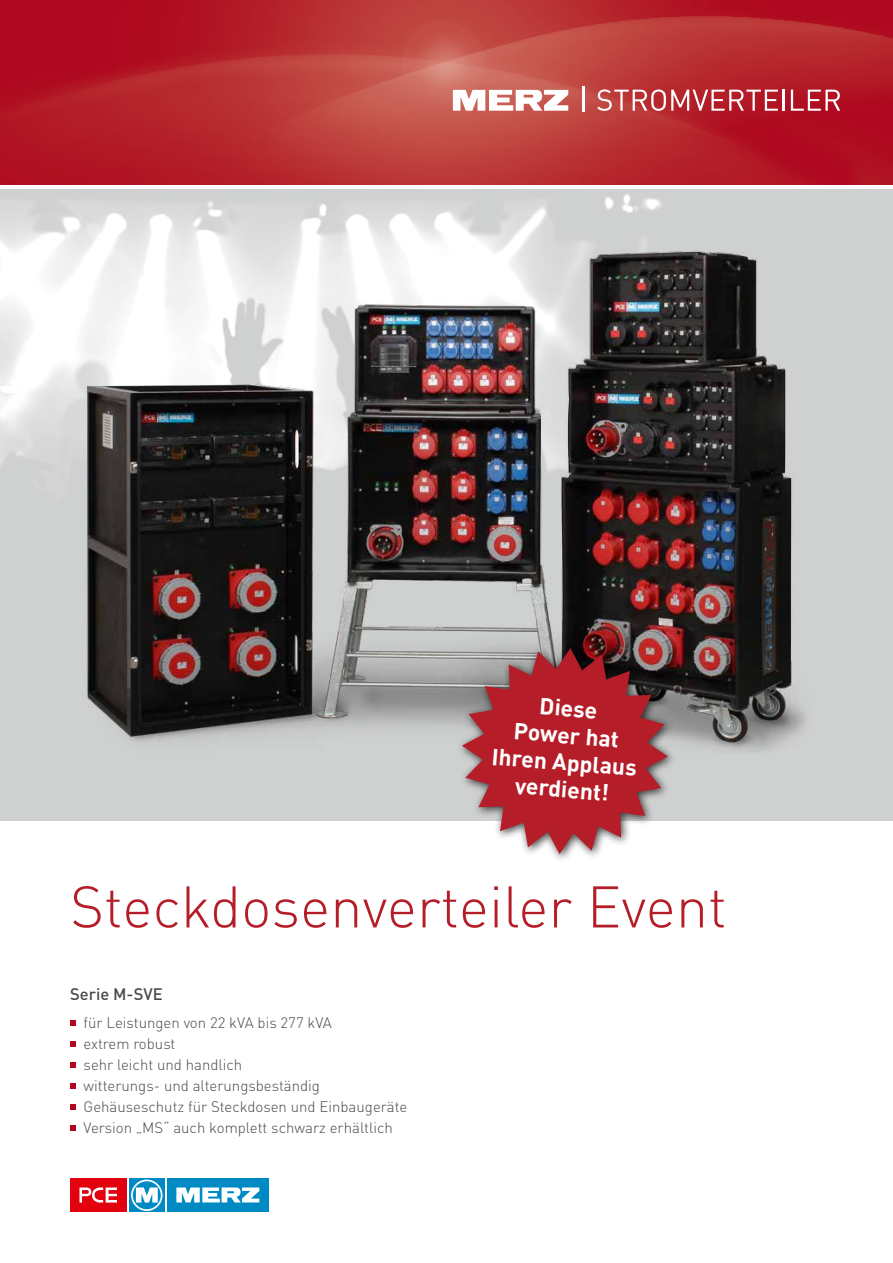
<style>
.page{position:relative;width:893px;height:1263px;background:#fff}
.page>*{position:absolute;margin:0;border:0;box-sizing:border-box;transform-origin:0 0}
.Headline_Produktvort{font:300 57.75px "DIN";color:#b51d28}
.t1{font:700 22.95px/27px "DIN";color:#fff;text-align:center}
.Aufzählung_Titel{font:500 16.5px "DIN";color:#494948}
.Aufzählung_Titel-2{font:300 15px "DIN";color:#494948}
</style>
<div class="page">
<img style="left:0;top:0;width:893px;height:185px">
<svg style="left:453px;top:90px;width:115px;height:21px"></svg>
<hr style="left:583px;top:86px;width:2px;height:26px;background:#fff">
<svg style="left:597px;top:89px;width:181px;height:22px"></svg>
<hr style="left:782px;top:90px;width:3px;height:21px;background:#fff">
<svg style="left:791px;top:90px;width:49px;height:21px"></svg>
<div style="left:167px;top:1178px;width:102px;height:34px;background:#008ac4"></div>
<div style="left:129px;top:1178px;width:36px;height:34px;background:#008ac4"></div>
<svg style="left:131px;top:1179px;width:32px;height:32px"></svg>
<svg style="left:133px;top:1181px;width:28px;height:28px"></svg>
<svg style="left:136px;top:1187px;width:22px;height:15px"></svg>
<svg style="left:176px;top:1187px;width:83px;height:15px"></svg>
<div style="left:70px;top:1178px;width:56px;height:34px;background:#e3000f"></div>
<svg style="left:79px;top:1187px;width:38px;height:15px"></svg>
<svg style="left:70px;top:1020px;width:6px;height:6px"></svg>
<svg style="left:70px;top:1041px;width:6px;height:6px"></svg>
<svg style="left:70px;top:1062px;width:6px;height:6px"></svg>
<svg style="left:70px;top:1083px;width:6px;height:6px"></svg>
<svg style="left:70px;top:1104px;width:6px;height:6px"></svg>
<svg style="left:70px;top:1125px;width:6px;height:6px"></svg>
<img style="left:62px;top:238px;width:755px;height:515px">
<div style="left:456px;top:642px;width:221px;height:221px;background:#000;opacity:.75"></div>
<svg style="left:462px;top:648px;width:206px;height:206px;background:#b04e55"></svg>
<p class="t1" style="left:496px;top:688px;width:147px;rotate:4deg">Diese<br>Power hat<br>Ihren Applaus verdient!</p>
<p class="Headline_Produktvort" style="left:70px;top:871px;width:658px">Steckdosenverteiler Event</p>
<p class="Aufzählung_Titel" style="left:70px;top:983px;width:94px">Serie M-SVE</p>
<p class="Aufzählung_Titel-2" style="left:84px;top:1013px;width:250px">für Leistungen von 22 kVA bis 277 kVA</p>
<p class="Aufzählung_Titel-2" style="left:84px;top:1034px;width:93px">extrem robust</p>
<p class="Aufzählung_Titel-2" style="left:84px;top:1055px;width:160px">sehr leicht und handlich</p>
<p class="Aufzählung_Titel-2" style="left:84px;top:1076px;width:238px">witterungs- und alterungsbeständig</p>
<p class="Aufzählung_Titel-2" style="left:84px;top:1097px;width:325px">Gehäuseschutz für Steckdosen und Einbaugeräte</p>
<p class="Aufzählung_Titel-2" style="left:84px;top:1118px;width:311px">Version „MS“ auch komplett schwarz erhältlich</p>
</div>
